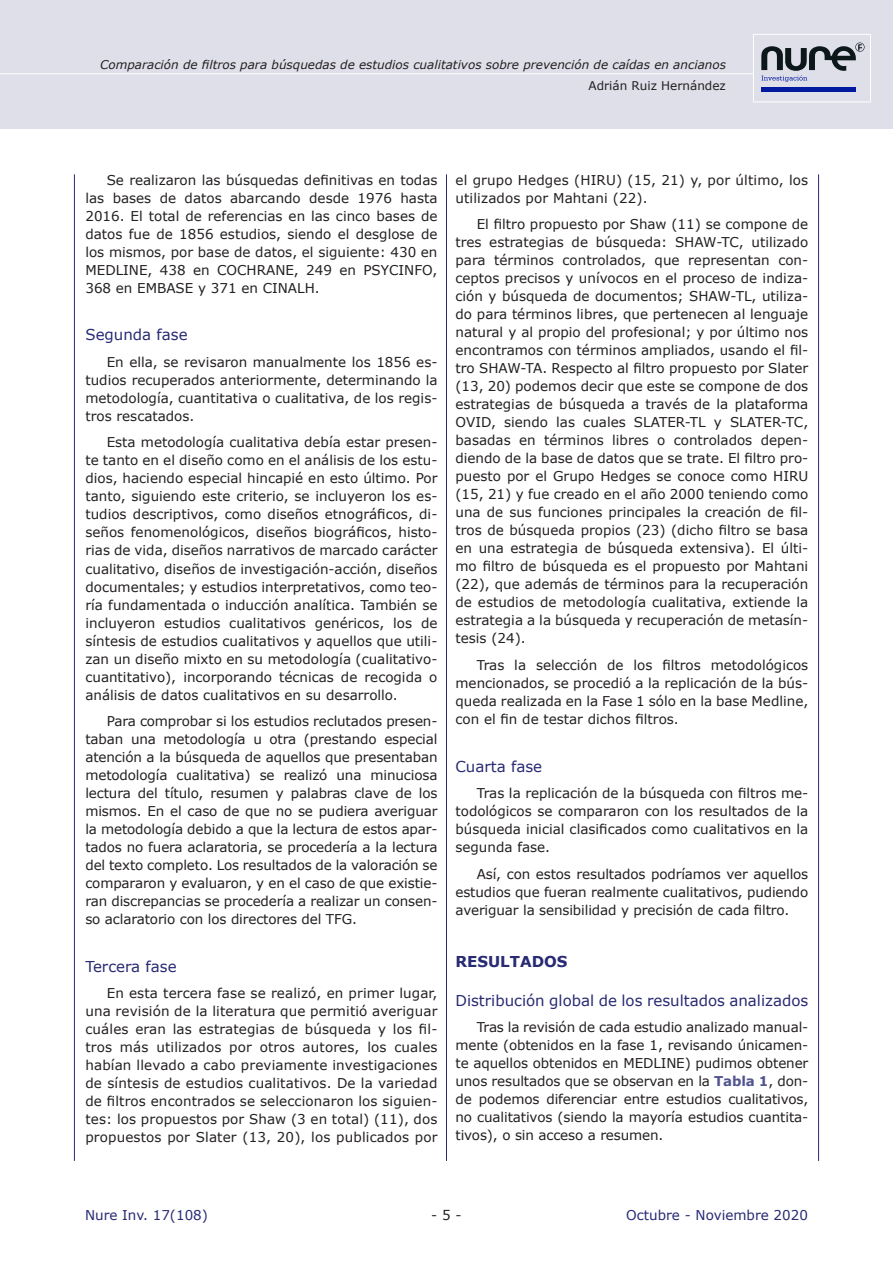
<style>
.page{position:relative;width:893px;height:1263px;background:#fff}
.page>*{position:absolute;margin:0;border:0;box-sizing:border-box;transform-origin:0 0}
.t1{font:18px "Myriad Pro";color:#fff}
.TITULO_2{font:15px "Verdana";color:#282a73}
.TITULO_1{font:700 15px "Verdana";color:#282a73}
.Texto{font:13.5px/18px "Verdana";color:#231f20;text-align:justify}
.t2{font:13.5px "Verdana";color:#282a73}
.t3{font:italic 12px "Verdana";color:#231f20}
.t4{font:12px "Verdana";color:#231f20}
.s1{font-weight:700;color:#53558f}
</style>
<div class="page">
<div style="left:1px;top:0;width:892px;height:128px;background:#dfdfea"></div>
<hr style="left:0;top:0;width:1px;height:128px;background:#dfdfea">
<hr style="left:446px;top:174px;width:1px;height:987px;background:#282a73">
<hr style="left:74px;top:174px;width:1px;height:987px;background:#282a73">
<hr style="left:818px;top:174px;width:1px;height:987px;background:#282a73">
<div style="left:753px;top:34px;width:118px;height:68px;background:#dfdfea;border:1px solid #fff"></div>
<svg style="left:761px;top:43px;width:103px;height:39px"></svg>
<hr style="left:761px;top:87px;width:95px;height:4px;background:#00199f">
<p class="t3" style="left:100px;top:57px;width:627px">Comparación de filtros para búsquedas de estudios cualitativos sobre prevención de caídas en ancianos</p>
<p class="t4" style="left:588px;top:77px;width:139px">Adrián Ruiz Hernández</p>
<h1 class="t1" style="left:0;top:55px;width:838px">_____________________________________________________________________________________________</h1>
<p class="Texto" style="left:85px;top:171px;width:354px;text-indent:21px">Se realizaron las búsquedas definitivas en todas las bases de datos abarcando desde 1976 hasta 2016. El total de referencias en las cinco bases de datos fue de 1856 estudios, siendo el desglose de los mismos, por base de datos, el siguiente: 430 en MEDLINE, 438 en COCHRANE, 249 en PSYCINFO, 368 en EMBASE y 371 en CINALH.</p>
<p class="TITULO_2" style="left:85px;top:325px;width:104px">Segunda fase</p>
<p class="Texto" style="left:85px;top:353px;width:354px;text-indent:21px">En ella, se revisaron manualmente los 1856 es&shy;tudios recuperados anteriormente, determinando la metodología, cuantitativa o cualitativa, de los regis&shy;tros rescatados.</p>
<p class="Texto" style="left:85px;top:433px;width:354px;text-indent:21px">Esta metodología cualitativa debía estar presen&shy;te tanto en el diseño como en el análisis de los estu&shy;dios, haciendo especial hincapié en esto último. Por tanto, siguiendo este criterio, se incluyeron los es&shy;tudios descriptivos, como diseños etnográficos, di&shy;seños fenomenológicos, diseños biográficos, histo&shy;rias de vida, diseños narrativos de marcado carácter cualitativo, diseños de investigación-acción, diseños documentales; y estudios interpretativos, como teo&shy;ría fundamentada o inducción analítica. También se incluyeron estudios cualitativos genéricos, los de síntesis de estudios cualitativos y aquellos que utili&shy;zan un diseño mixto en su metodología (cualitativo&shy;cuantitativo), incorporando técnicas de recogida o análisis de datos cualitativos en su desarrollo.</p>
<p class="Texto" style="left:85px;top:712px;width:354px;text-indent:21px">Para comprobar si los estudios reclutados presen&shy;taban una metodología u otra (prestando especial atención a la búsqueda de aquellos que presentaban metodología cualitativa) se realizó una minuciosa lectura del título, resumen y palabras clave de los mismos. En el caso de que no se pudiera averiguar la metodología debido a que la lectura de estos apar&shy;tados no fuera aclaratoria, se procedería a la lectura del texto completo. Los resultados de la valoración se compararon y evaluaron, y en el caso de que existie&shy;ran discrepancias se procedería a realizar un consen&shy;so aclaratorio con los directores del TFG.</p>
<p class="TITULO_2" style="left:85px;top:956px;width:93px">Tercera fase</p>
<p class="Texto" style="left:85px;top:984px;width:354px;text-indent:21px">En esta tercera fase se realizó, en primer lugar, una revisión de la literatura que permitió averiguar cuáles eran las estrategias de búsqueda y los fil&shy;tros más utilizados por otros autores, los cuales habían llevado a cabo previamente investigaciones de síntesis de estudios cualitativos. De la variedad de filtros encontrados se seleccionaron los siguien&shy;tes: los propuestos por Shaw (3 en total) (11), dos propuestos por Slater (13, 20), los publicados por</p>
<p class="Texto" style="left:455px;top:171px;width:354px">el grupo Hedges (HIRU) (15, 21) y, por último, los utilizados por Mahtani (22).</p>
<p class="Texto" style="left:455px;top:215px;width:354px;text-indent:21px">El filtro propuesto por Shaw (11) se compone de tres estrategias de búsqueda: SHAW-TC, utilizado para términos controlados, que representan con&shy;ceptos precisos y unívocos en el proceso de indiza&shy;ción y búsqueda de documentos; SHAW-TL, utiliza&shy;do para términos libres, que pertenecen al lenguaje natural y al propio del profesional; y por último nos encontramos con términos ampliados, usando el fil&shy;tro SHAW-TA. Respecto al filtro propuesto por Slater (13, 20) podemos decir que este se compone de dos estrategias de búsqueda a través de la plataforma OVID, siendo las cuales SLATER-TL y SLATER-TC, basadas en términos libres o controlados depen&shy;diendo de la base de datos que se trate. El filtro pro&shy;puesto por el Grupo Hedges se conoce como HIRU (15, 21) y fue creado en el año 2000 teniendo como una de sus funciones principales la creación de fil&shy;tros de búsqueda propios (23) (dicho filtro se basa en una estrategia de búsqueda extensiva). El últi&shy;mo filtro de búsqueda es el propuesto por Mahtani (22), que además de términos para la recuperación de estudios de metodología cualitativa, extiende la estrategia a la búsqueda y recuperación de metasín&shy;tesis (24).</p>
<p class="Texto" style="left:455px;top:656px;width:354px;text-indent:21px">Tras la selección de los filtros metodológicos mencionados, se procedió a la replicación de la bús&shy;queda realizada en la Fase 1 sólo en la base Medline, con el fin de testar dichos filtros.</p>
<p class="TITULO_2" style="left:455px;top:756px;width:88px">Cuarta fase</p>
<p class="Texto" style="left:455px;top:784px;width:354px;text-indent:21px">Tras la replicación de la búsqueda con filtros me&shy;todológicos se compararon con los resultados de la búsqueda inicial clasificados como cualitativos en la segunda fase.</p>
<p class="Texto" style="left:455px;top:864px;width:354px;text-indent:21px">Así, con estos resultados podríamos ver aquellos estudios que fueran realmente cualitativos, pudiendo averiguar la sensibilidad y precisión de cada filtro.</p>
<p class="TITULO_1" style="left:455px;top:950px;width:114px">RESULTADOS</p>
<p class="TITULO_2" style="left:455px;top:990px;width:354px">Distribución global de los resultados analizados</p>
<p class="Texto" style="left:455px;top:1018px;width:354px;text-indent:21px">Tras la revisión de cada estudio analizado manual&shy;mente (obtenidos en la fase 1, revisando únicamen&shy;te aquellos obtenidos en MEDLINE) pudimos obtener unos resultados que se observan en la <span class="s1">Tabla 1</span>, don&shy;de podemos diferenciar entre estudios cualitativos, no cualitativos (siendo la mayoría estudios cuantita&shy;tivos), o sin acceso a resumen.</p>
<p class="t2" style="left:85px;top:1206px;width:124px">Nure Inv. 17(108)</p>
<p class="Texto" style="left:431px;top:1206px;width:32px">- 5 -</p>
<p class="t2" style="left:626px;top:1206px;width:183px">Octubre - Noviembre 2020</p>
</div>
